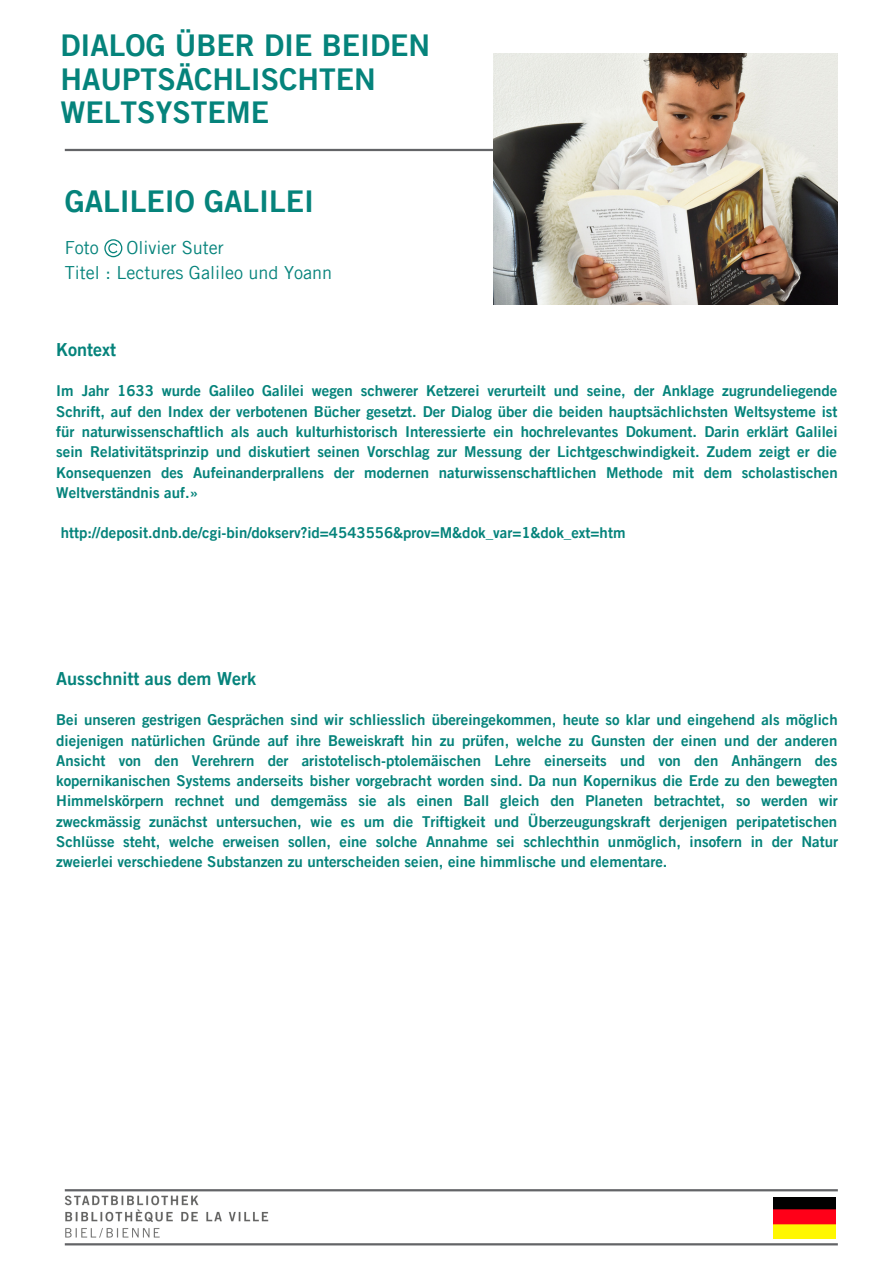
<style>
.page{position:relative;width:894px;height:1264px;background:#fff}
.page>*{position:absolute;margin:0;border:0;box-sizing:border-box;transform-origin:0 0}
.t1{font:30px "Trade Gothic LT Com Bd 2";color:#05837b}
.t2{font:18px "Trade Gothic LT Com";color:#05837b}
.t3{font:18px "Trade Gothic LT Com Bd 2";color:#05837b}
.t4{font:15px/20.2px "Trade Gothic LT Com Bd 2";color:#05837b;text-align:justify}
</style>
<div class="page">
<hr style="left:65px;top:149px;width:772px;height:2px;background:#636467">
<hr style="left:65px;top:1243px;width:772px;height:2px;background:#636467">
<hr style="left:65px;top:1189px;width:772px;height:2px;background:#636467">
<img style="left:65px;top:1195px;width:217px;height:51px">
<img style="left:773px;top:1197px;width:62px;height:41px">
<img style="left:494px;top:53px;width:343px;height:252px">
<svg style="left:104px;top:239px;width:18px;height:18px"></svg>
<p class="t1" style="left:61px;top:26px;width:371px">DIALOG ÜBER DIE BEIDEN</p>
<p class="t1" style="left:61px;top:60px;width:317px">HAUPTSÄCHLISCHTEN</p>
<p class="t1" style="left:61px;top:94px;width:210px">WELTSYSTEME</p>
<p class="t1" style="left:65px;top:183px;width:251px">GALILEIO GALILEI</p>
<p class="t2" style="left:65px;top:237px;width:36px">Foto</p>
<p class="t2" style="left:126px;top:237px;width:99px">Olivier Suter</p>
<p class="t2" style="left:65px;top:262px;width:269px">Titel : Lectures Galileo und Yoann</p>
<p class="t3" style="left:56px;top:338px;width:61px">Kontext</p>
<p class="t4" style="left:56px;top:380px;width:782px">Im Jahr 1633 wurde Galileo Galilei wegen schwerer Ketzerei verurteilt und seine, der Anklage zugrundeliegende Schrift, auf den Index der verbotenen Bücher gesetzt. Der Dialog über die beiden hauptsächlichsten Weltsysteme ist für naturwissenschaftlich als auch kulturhistorisch Interessierte ein hochrelevantes Dokument. Darin erklärt Galilei sein Relativitätsprinzip und diskutiert seinen Vorschlag zur Messung der Lichtgeschwindigkeit. Zudem zeigt er die Konsequenzen des Aufeinanderprallens der modernen naturwissenschaftlichen Methode mit dem scholastischen Weltverständnis auf.»</p>
<p class="t4" style="left:61px;top:522px;width:566px">http://deposit.dnb.de/cgi-bin/dokserv?id=4543556&amp;prov=M&amp;dok_var=1&amp;dok_ext=htm</p>
<p class="t3" style="left:56px;top:667px;width:201px">Ausschnitt aus dem Werk</p>
<p class="t4" style="left:56px;top:709px;width:783px">Bei unseren gestrigen Gesprächen sind wir schliesslich übereingekommen, heute so klar und eingehend als möglich diejenigen natürlichen Gründe auf ihre Beweiskraft hin zu prüfen, welche zu Gunsten der einen und der anderen Ansicht von den Verehrern der aristotelisch-ptolemäischen Lehre einerseits und von den Anhängern des kopernikanischen Systems anderseits bisher vorgebracht worden sind. Da nun Kopernikus die Erde zu den bewegten Himmelskörpern rechnet und demgemäss sie als einen Ball gleich den Planeten betrachtet, so werden wir zweckmässig zunächst untersuchen, wie es um die Triftigkeit und Überzeugungskraft derjenigen peripatetischen Schlüsse steht, welche erweisen sollen, eine solche Annahme sei schlechthin unmöglich, insofern in der Natur zweierlei verschiedene Substanzen zu unterscheiden seien, eine himmlische und elementare.</p>
</div>
